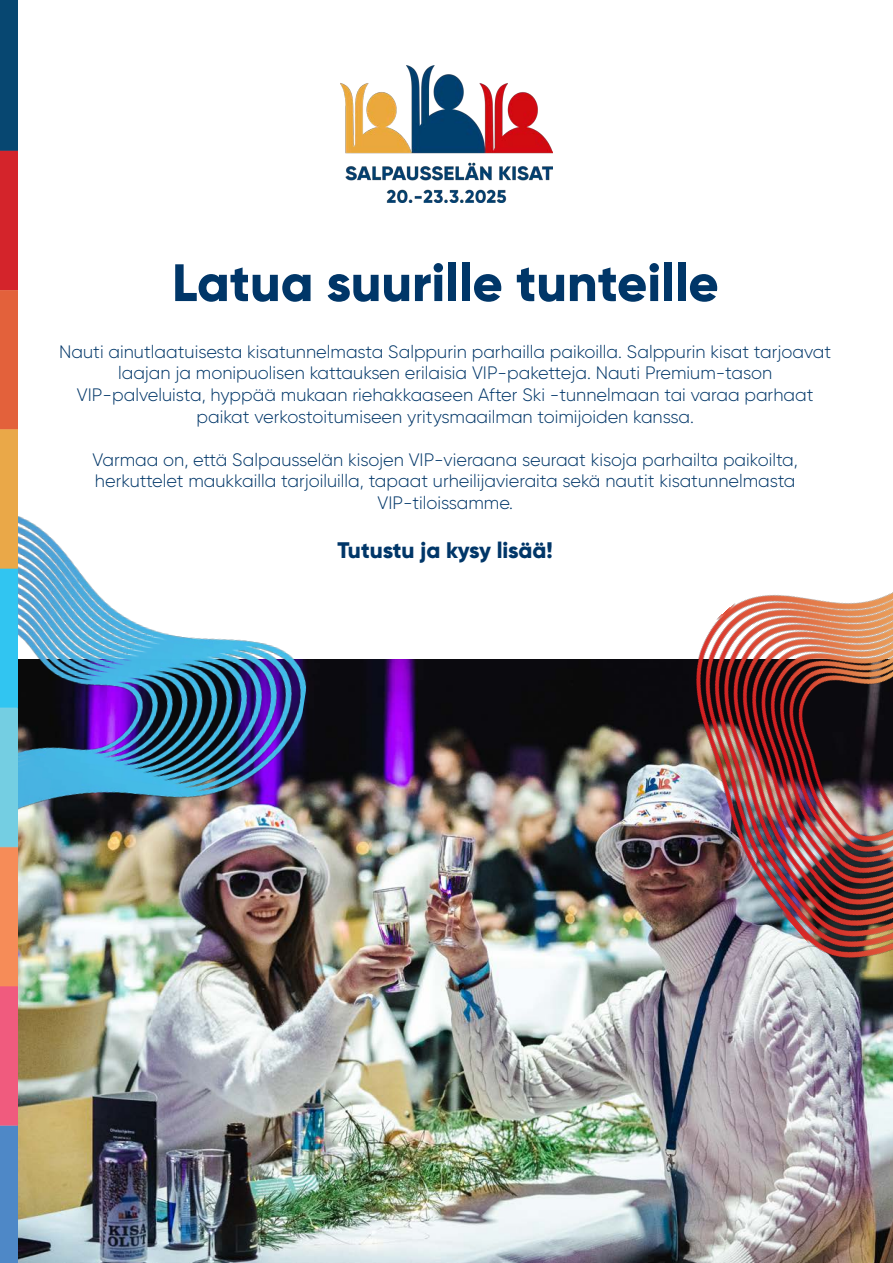
<style>
.page{position:relative;width:893px;height:1263px;background:#fff}
.page>*{position:absolute;margin:0;border:0;box-sizing:border-box;transform-origin:0 0}
.Title_7{font:800 52.5px "Gilroy";color:#003668}
.t1{font:800 22.5px "Gilroy";letter-spacing:-.005em;color:#003668}
.t2{font:300 18px "Gilroy";color:#003668}
</style>
<div class="page">
<img style="left:17px;top:659px;width:876px;height:604px">
<img style="left:17px;top:510px;width:309px;height:396px">
<img style="left:340px;top:66px;width:213px;height:136px">
<img style="left:0;top:0;width:17px;height:1263px">
<img style="left:608px;top:592px;width:285px;height:399px">
<p class="Title_7" style="left:172px;top:250px;width:548px">Latua suurille tunteille</p>
<p class="t2" style="left:59px;top:340px;width:774px">Nauti ainutlaatuisesta kisatunnelmasta Salppurin parhailla paikoilla. Salppurin kisat tarjoavat</p>
<p class="t2" style="left:118px;top:362px;width:655px">laajan ja monipuolisen kattauksen erilaisia VIP-paketteja. Nauti Premium-tason</p>
<p class="t2" style="left:77px;top:384px;width:738px">VIP-palveluista, hyppää mukaan riehakkaaseen After Ski -tunnelmaan tai varaa parhaat</p>
<p class="t2" style="left:197px;top:405px;width:499px">paikat verkostoitumiseen yritysmaailman toimijoiden kanssa.</p>
<p class="t2" style="left:93px;top:448px;width:707px">Varmaa on, että Salpausselän kisojen VIP-vieraana seuraat kisoja parhailta paikoilta,</p>
<p class="t2" style="left:95px;top:470px;width:702px">herkuttelet maukkailla tarjoiluilla, tapaat urheilijavieraita sekä nautit kisatunnelmasta</p>
<p class="t2" style="left:377px;top:492px;width:137px">VIP-tiloissamme.</p>
<p class="t1" style="left:338px;top:535px;width:217px">Tutustu ja kysy lisää!</p>
</div>
